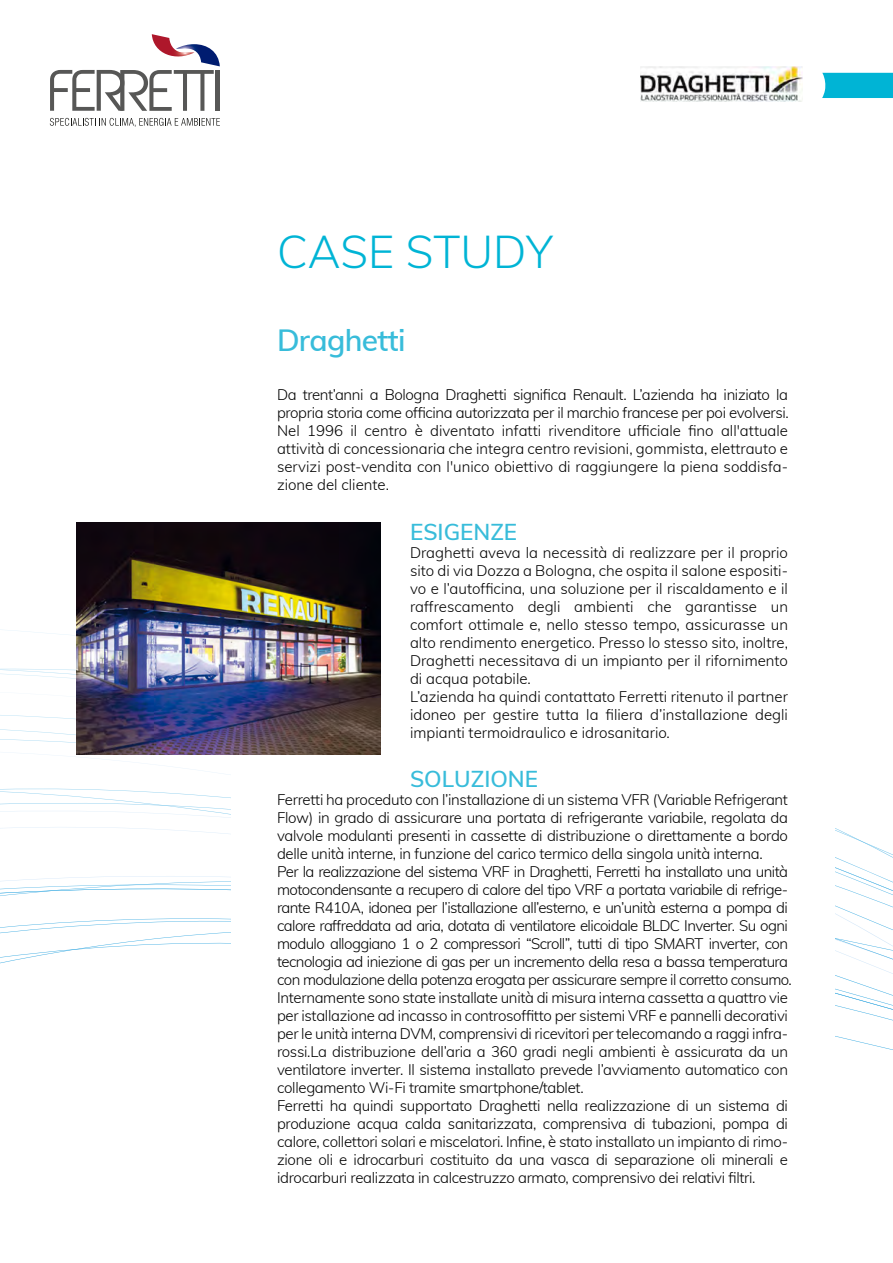
<style>
.page{position:relative;width:893px;height:1263px;background:#fff}
.page>*{position:absolute;margin:0;border:0;box-sizing:border-box;transform-origin:0 0}
.t1{font:300 45px "Muli";color:#00b4d5}
.t2{font:600 30px "Muli";letter-spacing:-.025em;color:#38bcda}
.t3{font:600 22.5px "Muli";color:#38bcda}
.t4{font:300 15px/18px "Muli";letter-spacing:-.02em;color:#000;text-align:justify}
.t5{font:300 15px/18px "Muli";color:#000}
</style>
<div class="page">
<svg style="left:0;top:711px;width:893px;height:339px"></svg>
<svg style="left:0;top:724px;width:231px;height:182px"></svg>
<div style="left:231px;top:290px;width:603px;height:855px;background:#fff"></div>
<div style="left:822px;top:73px;width:71px;height:25px;background:#00b4d5"></div>
<svg style="left:50px;top:34px;width:170px;height:77px"></svg>
<svg style="left:50px;top:118px;width:170px;height:9px"></svg>
<img style="left:77px;top:522px;width:303px;height:232px">
<img style="left:640px;top:66px;width:162px;height:35px">
<h1 class="t1" style="left:277px;top:219px;width:278px">CASE STUDY</h1>
<h2 class="t2" style="left:277px;top:318px;width:130px">Draghetti</h2>
<p class="t4" style="left:277px;top:385px;width:513px">Da trent’anni a Bologna Draghetti significa Renault. L’azienda ha iniziato la propria storia come officina autorizzata per il marchio francese per poi evolversi.<br>Nel 1996 il centro è diventato infatti rivenditore ufficiale fino all'attuale attività di concessionaria che integra centro revisioni, gommista, elettrauto e servizi post-vendita con l'unico obiettivo di raggiungere la piena soddisfa&shy;zione del cliente.</p>
<h3 class="t3" style="left:410px;top:515px;width:109px">ESIGENZE</h3>
<p class="t5" style="left:410px;top:543px;width:379px">Draghetti aveva la necessità di realizzare per il proprio sito di via Dozza a Bologna, che ospita il salone espositi&shy;vo e l’autofficina, una soluzione per il riscaldamento e il raffrescamento degli ambienti che garantisse un comfort ottimale e, nello stesso tempo, assicurasse un alto rendimento energetico. Presso lo stesso sito, inoltre, Draghetti necessitava di un impianto per il rifornimento di acqua potabile.<br>L’azienda ha quindi contattato Ferretti ritenuto il partner idoneo per gestire tutta la filiera d’installazione degli impianti termoidraulico e idrosanitario.</p>
<h3 class="t3" style="left:410px;top:763px;width:130px">SOLUZIONE</h3>
<p class="t4" style="left:277px;top:790px;width:516px;text-align:left">Ferretti ha proceduto con l’installazione di un sistema VFR (Variable Refrigerant Flow) in grado di assicurare una portata di refrigerante variabile, regolata da valvole modulanti presenti in cassette di distribuzione o direttamente a bordo delle unità interne, in funzione del carico termico della singola unità interna.<br>Per la realizzazione del sistema VRF in Draghetti, Ferretti ha installato una unità motocondensante a recupero di calore del tipo VRF a portata variabile di refrige&shy;rante R410A, idonea per l’istallazione all’esterno, e un’unità esterna a pompa di calore raffreddata ad aria, dotata di ventilatore elicoidale BLDC Inverter. Su ogni modulo alloggiano 1 o 2 compressori “Scroll”, tutti di tipo SMART inverter, con tecnologia ad iniezione di gas per un incremento della resa a bassa temperatura con modulazione della potenza erogata per assicurare sempre il corretto consumo.<br>Internamente sono state installate unità di misura interna cassetta a quattro vie per istallazione ad incasso in controsoffitto per sistemi VRF e pannelli decorativi per le unità interna DVM, comprensivi di ricevitori per telecomando a raggi infra&shy;rossi.La distribuzione dell’aria a 360 gradi negli ambienti è assicurata da un ventilatore inverter. Il sistema installato prevede l’avviamento automatico con collegamento Wi-Fi tramite smartphone/tablet.<br>Ferretti ha quindi supportato Draghetti nella realizzazione di un sistema di produzione acqua calda sanitarizzata, comprensiva di tubazioni, pompa di calore, collettori solari e miscelatori. Infine, è stato installato un impianto di rimo&shy;zione oli e idrocarburi costituito da una vasca di separazione oli minerali e idrocarburi realizzata in calcestruzzo armato, comprensivo dei relativi filtri.</p>
</div>
